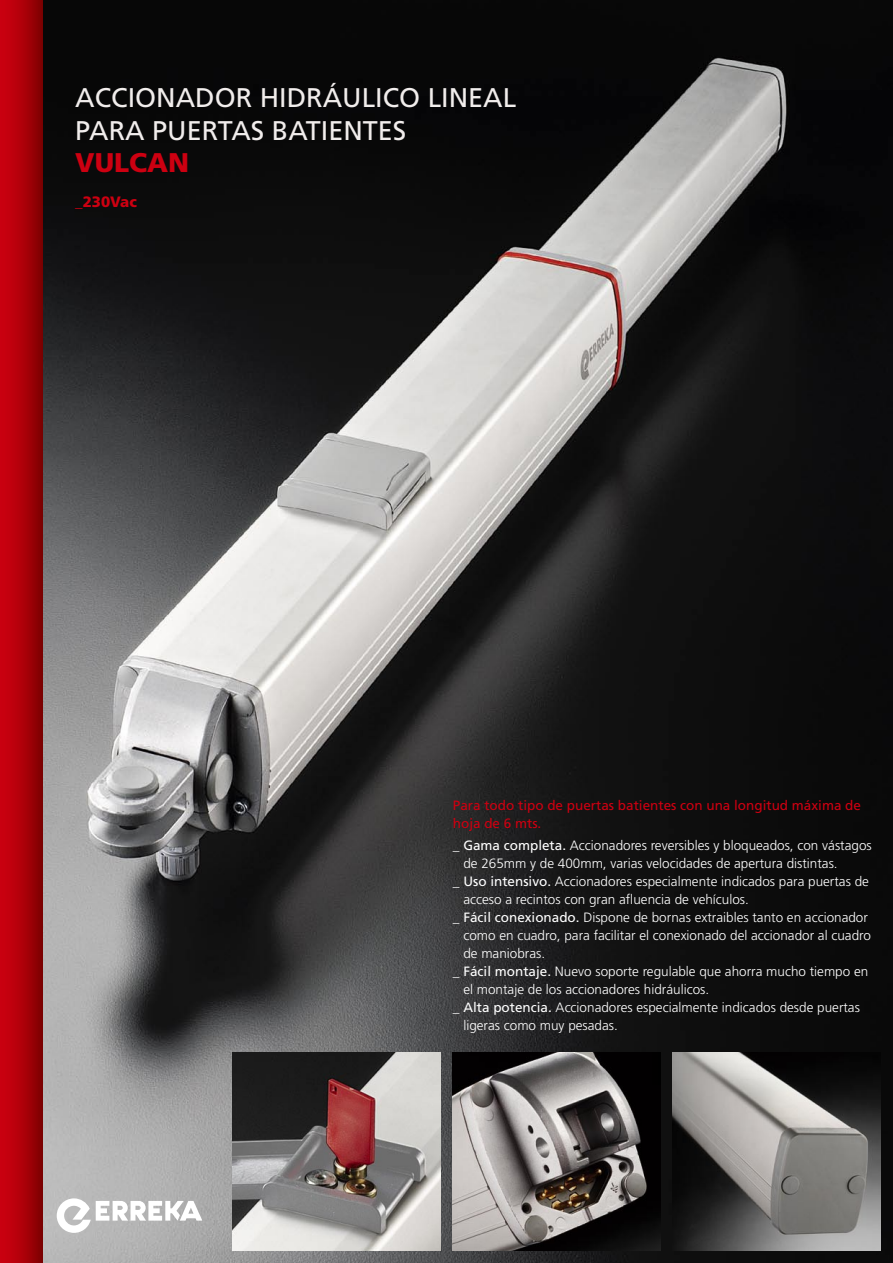
<style>
.page{position:relative;width:893px;height:1263px;background:#fff}
.page>*{position:absolute;margin:0;border:0;box-sizing:border-box;transform-origin:0 0}
.t1{font:27px/32.4px "Frutiger";color:#f1edec}
.t2{font:900 27px "Frutiger";color:#cd0011}
.t3{font:900 15px "Frutiger";color:#cd0011}
.t4{font:300 13.5px/18px "Frutiger";color:#fff}
.t5{font:13.5px/18px "Frutiger";color:#cd0011}
.s1{font-weight:400}
</style>
<div class="page">
<img style="left:43px;top:0;width:850px;height:1263px">
<img style="left:233px;top:1052px;width:207px;height:198px">
<img style="left:453px;top:1052px;width:207px;height:198px">
<img style="left:673px;top:1052px;width:207px;height:198px">
<div style="left:0;top:0;width:43px;height:1263px;background:linear-gradient(to right,#d40011,#840001)"></div>
<svg style="left:57px;top:1198px;width:145px;height:35px"></svg>
<p class="t1" style="left:75px;top:82px;width:442px">ACCIONADOR HIDRÁULICO LINEAL<br>PARA PUERTAS BATIENTES</p>
<p class="t2" style="left:75px;top:147px;width:116px">VULCAN</p>
<p class="t3" style="left:75px;top:193px;width:63px">_230Vac</p>
<p class="t5" style="left:453px;top:796px;width:410px">Para todo tipo de puertas batientes con una longitud máxima de hoja de 6 mts.</p>
<p class="t4" style="left:463px;top:836px;width:410px;text-indent:-10px"><span class="s1">_ Gama completa.</span> Accionadores reversibles y bloqueados, con vástagos de 265mm y de 400mm, varias velocidades de apertura distintas.</p>
<p class="t4" style="left:463px;top:872px;width:407px;text-indent:-10px">_ <span class="s1">Uso intensivo.</span> Accionadores especialmente indicados para puertas de acceso a recintos con gran afluencia de vehículos.</p>
<p class="t4" style="left:463px;top:908px;width:409px;text-indent:-10px">_ <span class="s1">Fácil conexionado.</span> Dispone de bornas extraibles tanto en accionador como en cuadro, para facilitar el conexionado del accionador al cuadro de maniobras.</p>
<p class="t4" style="left:463px;top:962px;width:406px;text-indent:-10px">_ <span class="s1">Fácil montaje.</span> Nuevo soporte regulable que ahorra mucho tiempo en el montaje de los accionadores hidráulicos.</p>
<p class="t4" style="left:463px;top:998px;width:398px;text-indent:-10px">_ <span class="s1">Alta potencia.</span> Accionadores especialmente indicados desde puertas ligeras como muy pesadas.</p>
</div>
